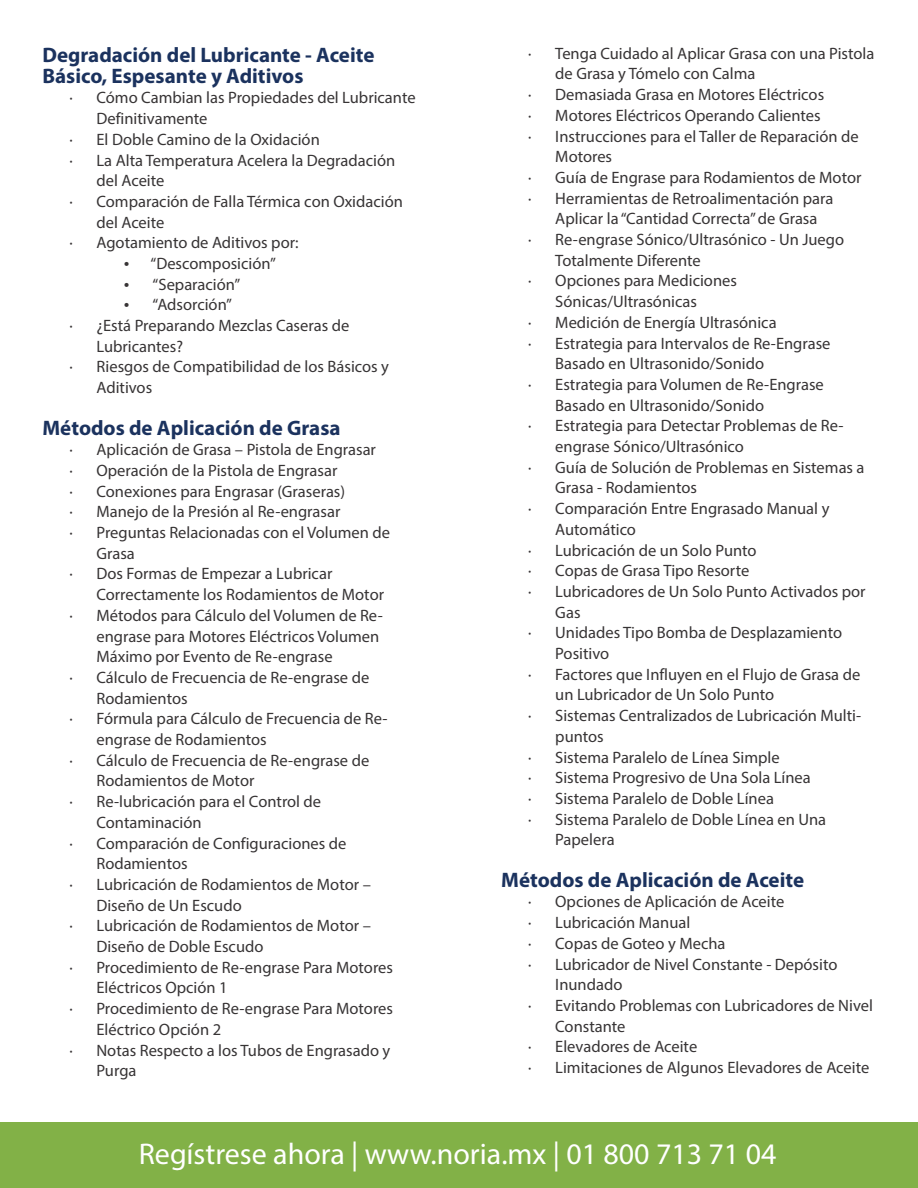
<style>
.page{position:relative;width:918px;height:1188px;background:#fff}
.page>*{position:absolute;margin:0;border:0;box-sizing:border-box;transform-origin:0 0}
.t1{font:30px "Myriad Pro";color:#fff}
.t2{font:700 21px/20.7px "Myriad Pro";color:#1b325e}
.t3{font:16.5px "Myriad Pro";color:#373435}
</style>
<div class="page">
<div style="left:0;top:1122px;width:918px;height:66px;background:#82b147"></div>
<p class="t2" style="left:43px;top:46px;width:333px">Degradación del Lubricante - Aceite<br>Básico, Espesante y Aditivos</p>
<p class="t3" style="left:70px;top:91px;width:348px">· Cómo Cambian las Propiedades del Lubricante</p>
<p class="t3" style="left:97px;top:112px;width:112px">Definitivamente</p>
<p class="t3" style="left:70px;top:132px;width:252px">· El Doble Camino de la Oxidación</p>
<p class="t3" style="left:70px;top:153px;width:327px">· La Alta Temperatura Acelera la Degradación</p>
<p class="t3" style="left:97px;top:174px;width:69px">del Aceite</p>
<p class="t3" style="left:70px;top:195px;width:335px">· Comparación de Falla Térmica con Oxidación</p>
<p class="t3" style="left:97px;top:215px;width:69px">del Aceite</p>
<p class="t3" style="left:70px;top:236px;width:231px">· Agotamiento de Aditivos por:</p>
<p class="t3" style="left:124px;top:257px;width:154px">• “Descomposición”</p>
<p class="t3" style="left:124px;top:277px;width:118px">• “Separación”</p>
<p class="t3" style="left:124px;top:298px;width:110px">• “Adsorción”</p>
<p class="t3" style="left:70px;top:319px;width:281px">· ¿Está Preparando Mezclas Caseras de</p>
<p class="t3" style="left:96px;top:339px;width:88px">Lubricantes?</p>
<p class="t3" style="left:69px;top:360px;width:321px">· Riesgos de Compatibilidad de los Básicos y</p>
<p class="t3" style="left:96px;top:381px;width:57px">Aditivos</p>
<p class="t2" style="left:42px;top:419px;width:300px">Métodos de Aplicación de Grasa</p>
<p class="t3" style="left:69px;top:443px;width:308px">· Aplicación de Grasa – Pistola de Engrasar</p>
<p class="t3" style="left:69px;top:464px;width:269px">· Operación de la Pistola de Engrasar</p>
<p class="t3" style="left:69px;top:484px;width:277px">· Conexiones para Engrasar (Graseras)</p>
<p class="t3" style="left:69px;top:505px;width:272px">· Manejo de la Presión al Re-engrasar</p>
<p class="t3" style="left:69px;top:526px;width:322px">· Preguntas Relacionadas con el Volumen de</p>
<p class="t3" style="left:96px;top:546px;width:40px">Grasa</p>
<p class="t3" style="left:69px;top:567px;width:264px">· Dos Formas de Empezar a Lubricar</p>
<p class="t3" style="left:96px;top:588px;width:289px">Correctamente los Rodamientos de Motor</p>
<p class="t3" style="left:69px;top:609px;width:315px">· Métodos para Cálculo del Volumen de Re-</p>
<p class="t3" style="left:96px;top:629px;width:284px">engrase para Motores Eléctricos Volumen</p>
<p class="t3" style="left:96px;top:650px;width:238px">Máximo por Evento de Re-engrase</p>
<p class="t3" style="left:69px;top:671px;width:301px">· Cálculo de Frecuencia de Re-engrase de</p>
<p class="t3" style="left:96px;top:691px;width:93px">Rodamientos</p>
<p class="t3" style="left:69px;top:712px;width:320px">· Fórmula para Cálculo de Frecuencia de Re-</p>
<p class="t3" style="left:96px;top:733px;width:172px">engrase de Rodamientos</p>
<p class="t3" style="left:69px;top:753px;width:301px">· Cálculo de Frecuencia de Re-engrase de</p>
<p class="t3" style="left:96px;top:774px;width:160px">Rodamientos de Motor</p>
<p class="t3" style="left:69px;top:795px;width:253px">· Re-lubricación para el Control de</p>
<p class="t3" style="left:96px;top:816px;width:107px">Contaminación</p>
<p class="t3" style="left:69px;top:836px;width:279px">· Comparación de Configuraciones de</p>
<p class="t3" style="left:96px;top:857px;width:93px">Rodamientos</p>
<p class="t3" style="left:69px;top:878px;width:303px">· Lubricación de Rodamientos de Motor –</p>
<p class="t3" style="left:96px;top:898px;width:147px">Diseño de Un Escudo</p>
<p class="t3" style="left:69px;top:919px;width:303px">· Lubricación de Rodamientos de Motor –</p>
<p class="t3" style="left:96px;top:940px;width:169px">Diseño de Doble Escudo</p>
<p class="t3" style="left:69px;top:960px;width:325px">· Procedimiento de Re-engrase Para Motores</p>
<p class="t3" style="left:96px;top:981px;width:133px">Eléctricos Opción 1</p>
<p class="t3" style="left:69px;top:1002px;width:325px">· Procedimiento de Re-engrase Para Motores</p>
<p class="t3" style="left:96px;top:1023px;width:126px">Eléctrico Opción 2</p>
<p class="t3" style="left:69px;top:1043px;width:322px">· Notas Respecto a los Tubos de Engrasado y</p>
<p class="t3" style="left:96px;top:1064px;width:42px">Purga</p>
<p class="t3" style="left:528px;top:46px;width:348px">· Tenga Cuidado al Aplicar Grasa con una Pistola</p>
<p class="t3" style="left:555px;top:67px;width:202px">de Grasa y Tómelo con Calma</p>
<p class="t3" style="left:528px;top:88px;width:297px">· Demasiada Grasa en Motores Eléctricos</p>
<p class="t3" style="left:528px;top:108px;width:294px">· Motores Eléctricos Operando Calientes</p>
<p class="t3" style="left:528px;top:129px;width:332px">· Instrucciones para el Taller de Reparación de</p>
<p class="t3" style="left:555px;top:150px;width:58px">Motores</p>
<p class="t3" style="left:528px;top:171px;width:335px">· Guía de Engrase para Rodamientos de Motor</p>
<p class="t3" style="left:528px;top:191px;width:307px">· Herramientas de Retroalimentación para</p>
<p class="t3" style="left:555px;top:212px;width:264px">Aplicar la “Cantidad Correcta” de Grasa</p>
<p class="t3" style="left:528px;top:233px;width:317px">· Re-engrase Sónico/Ultrasónico - Un Juego</p>
<p class="t3" style="left:555px;top:253px;width:147px">Totalmente Diferente</p>
<p class="t3" style="left:528px;top:274px;width:210px">· Opciones para Mediciones</p>
<p class="t3" style="left:555px;top:295px;width:143px">Sónicas/Ultrasónicas</p>
<p class="t3" style="left:528px;top:315px;width:250px">· Medición de Energía Ultrasónica</p>
<p class="t3" style="left:528px;top:336px;width:304px">· Estrategia para Intervalos de Re-Engrase</p>
<p class="t3" style="left:555px;top:357px;width:210px">Basado en Ultrasonido/Sonido</p>
<p class="t3" style="left:528px;top:378px;width:297px">· Estrategia para Volumen de Re-Engrase</p>
<p class="t3" style="left:555px;top:398px;width:210px">Basado en Ultrasonido/Sonido</p>
<p class="t3" style="left:528px;top:419px;width:317px">· Estrategia para Detectar Problemas de Re-</p>
<p class="t3" style="left:555px;top:440px;width:190px">engrase Sónico/Ultrasónico</p>
<p class="t3" style="left:528px;top:460px;width:338px">· Guía de Solución de Problemas en Sistemas a</p>
<p class="t3" style="left:555px;top:481px;width:143px">Grasa - Rodamientos</p>
<p class="t3" style="left:528px;top:502px;width:303px">· Comparación Entre Engrasado Manual y</p>
<p class="t3" style="left:555px;top:522px;width:82px">Automático</p>
<p class="t3" style="left:528px;top:543px;width:230px">· Lubricación de un Solo Punto</p>
<p class="t3" style="left:528px;top:564px;width:223px">· Copas de Grasa Tipo Resorte</p>
<p class="t3" style="left:528px;top:585px;width:339px">· Lubricadores de Un Solo Punto Activados por</p>
<p class="t3" style="left:555px;top:605px;width:27px">Gas</p>
<p class="t3" style="left:528px;top:626px;width:315px">· Unidades Tipo Bomba de Desplazamiento</p>
<p class="t3" style="left:555px;top:647px;width:55px">Positivo</p>
<p class="t3" style="left:528px;top:667px;width:333px">· Factores que Influyen en el Flujo de Grasa de</p>
<p class="t3" style="left:555px;top:688px;width:220px">un Lubricador de Un Solo Punto</p>
<p class="t3" style="left:528px;top:709px;width:334px">· Sistemas Centralizados de Lubricación Multi-</p>
<p class="t3" style="left:555px;top:729px;width:50px">puntos</p>
<p class="t3" style="left:528px;top:750px;width:253px">· Sistema Paralelo de Línea Simple</p>
<p class="t3" style="left:528px;top:771px;width:284px">· Sistema Progresivo de Una Sola Línea</p>
<p class="t3" style="left:528px;top:792px;width:247px">· Sistema Paralelo de Doble Línea</p>
<p class="t3" style="left:528px;top:812px;width:299px">· Sistema Paralelo de Doble Línea en Una</p>
<p class="t3" style="left:555px;top:833px;width:61px">Papelera</p>
<p class="t2" style="left:501px;top:871px;width:304px">Métodos de Aplicación de Aceite</p>
<p class="t3" style="left:528px;top:895px;width:258px">· Opciones de Aplicación de Aceite</p>
<p class="t3" style="left:528px;top:916px;width:164px">· Lubricación Manual</p>
<p class="t3" style="left:528px;top:936px;width:199px">· Copas de Goteo y Mecha</p>
<p class="t3" style="left:528px;top:957px;width:311px">· Lubricador de Nivel Constante - Depósito</p>
<p class="t3" style="left:555px;top:978px;width:69px">Inundado</p>
<p class="t3" style="left:528px;top:999px;width:346px">· Evitando Problemas con Lubricadores de Nivel</p>
<p class="t3" style="left:555px;top:1019px;width:72px">Constante</p>
<p class="t3" style="left:528px;top:1040px;width:171px">· Elevadores de Aceite</p>
<p class="t3" style="left:528px;top:1061px;width:343px">· Limitaciones de Algunos Elevadores de Aceite</p>
<h1 class="t1" style="left:139px;top:1142px;width:639px">Regístrese ahora | www.noria.mx | 01 800 713 71 04</h1>
</div>
